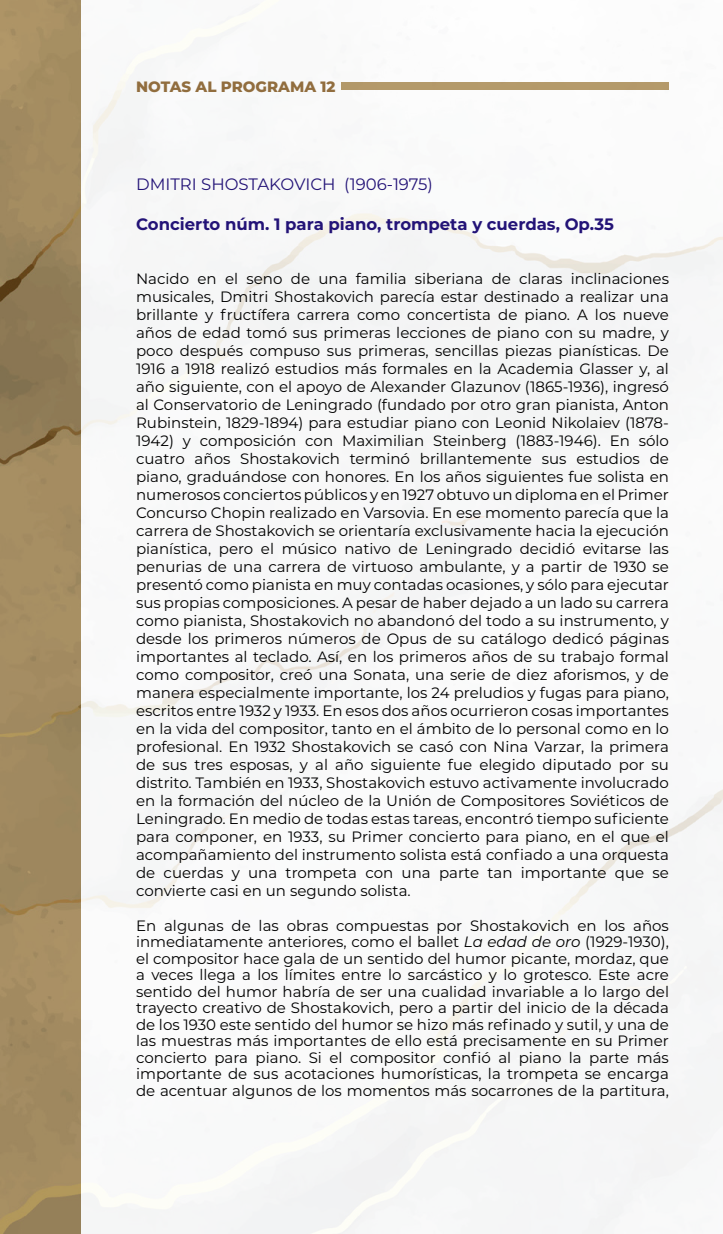
<style>
.page{position:relative;width:723px;height:1234px;background:#fff}
.page>*{position:absolute;margin:0;border:0;box-sizing:border-box;transform-origin:0 0}
.t1{font:700 16.5px "Montserrat";color:#231377}
.t2{font:16.5px "Montserrat";color:#231377}
.t3{font:15px/18px "Montserrat";color:#000;text-align:justify}
.t4{font:800 15px "Montserrat";color:#916d3e}
.s1{font-style:italic}
</style>
<div class="page">
<div style="left:81px;top:0;width:642px;height:1233px;background:#f8f8f9"></div>
<svg style="left:0;top:0;width:81px;height:1233px;background:#9f885e"></svg>
<div style="left:341px;top:82px;width:328px;height:7px;background:#b79c6c"></div>
<p class="t4" style="left:136px;top:76px;width:201px">NOTAS AL PROGRAMA 12</p>
<p class="t2" style="left:136px;top:173px;width:298px">DMITRI SHOSTAKOVICH (1906-1975)</p>
<p class="t1" style="left:136px;top:212px;width:479px">Concierto núm. 1 para piano, trompeta y cuerdas, Op.35</p>
<p class="t3" style="left:136px;top:269px;width:534px">Nacido en el seno de una familia siberiana de claras inclinaciones musicales, Dmitri Shostakovich parecía estar destinado a realizar una brillante y fructífera carrera como concertista de piano. A los nueve años de edad tomó sus primeras lecciones de piano con su madre, y poco después compuso sus primeras, sencillas piezas pianísticas. De 1916 a 1918 realizó estudios más formales en la Academia Glasser y, al año siguiente, con el apoyo de Alexander Glazunov (1865-1936), ingresó al Conservatorio de Leningrado (fundado por otro gran pianista, Anton Rubinstein, 1829-1894) para estudiar piano con Leonid Nikolaiev (1878- 1942) y composición con Maximilian Steinberg (1883-1946). En sólo cuatro años Shostakovich terminó brillantemente sus estudios de piano, graduándose con honores. En los años siguientes fue solista en numerosos conciertos públicos y en 1927 obtuvo un diploma en el Primer Concurso Chopin realizado en Varsovia. En ese momento parecía que la carrera de Shostakovich se orientaría exclusivamente hacia la ejecución pianística, pero el músico nativo de Leningrado decidió evitarse las penurias de una carrera de virtuoso ambulante, y a partir de 1930 se presentó como pianista en muy contadas ocasiones, y sólo para ejecutar sus propias composiciones. A pesar de haber dejado a un lado su carrera como pianista, Shostakovich no abandonó del todo a su instrumento, y desde los primeros números de Opus de su catálogo dedicó páginas importantes al teclado. Así, en los primeros años de su trabajo formal como compositor, creó una Sonata, una serie de diez aforismos, y de manera especialmente importante, los 24 preludios y fugas para piano, escritos entre 1932 y 1933. En esos dos años ocurrieron cosas importantes en la vida del compositor, tanto en el ámbito de lo personal como en lo profesional. En 1932 Shostakovich se casó con Nina Varzar, la primera de sus tres esposas, y al año siguiente fue elegido diputado por su distrito. También en 1933, Shostakovich estuvo activamente involucrado en la formación del núcleo de la Unión de Compositores Soviéticos de Leningrado. En medio de todas estas tareas, encontró tiempo suficiente para componer, en 1933, su Primer concierto para piano, en el que el acompañamiento del instrumento solista está confiado a una orquesta de cuerdas y una trompeta con una parte tan importante que se convierte casi en un segundo solista.</p>
<p class="t3" style="left:136px;top:916px;width:534px;line-height:16.5px">En algunas de las obras compuestas por Shostakovich en los años inmediatamente anteriores, como el ballet <span class="s1">La edad de oro</span> (1929-1930), el compositor hace gala de un sentido del humor picante, mordaz, que a veces llega a los límites entre lo sarcástico y lo grotesco. Este acre sentido del humor habría de ser una cualidad invariable a lo largo del trayecto creativo de Shostakovich, pero a partir del inicio de la década de los 1930 este sentido del humor se hizo más refinado y sutil, y una de las muestras más importantes de ello está precisamente en su Primer concierto para piano. Si el compositor confió al piano la parte más importante de sus acotaciones humorísticas, la trompeta se encarga de acentuar algunos de los momentos más socarrones de la partitura,</p>
</div>
